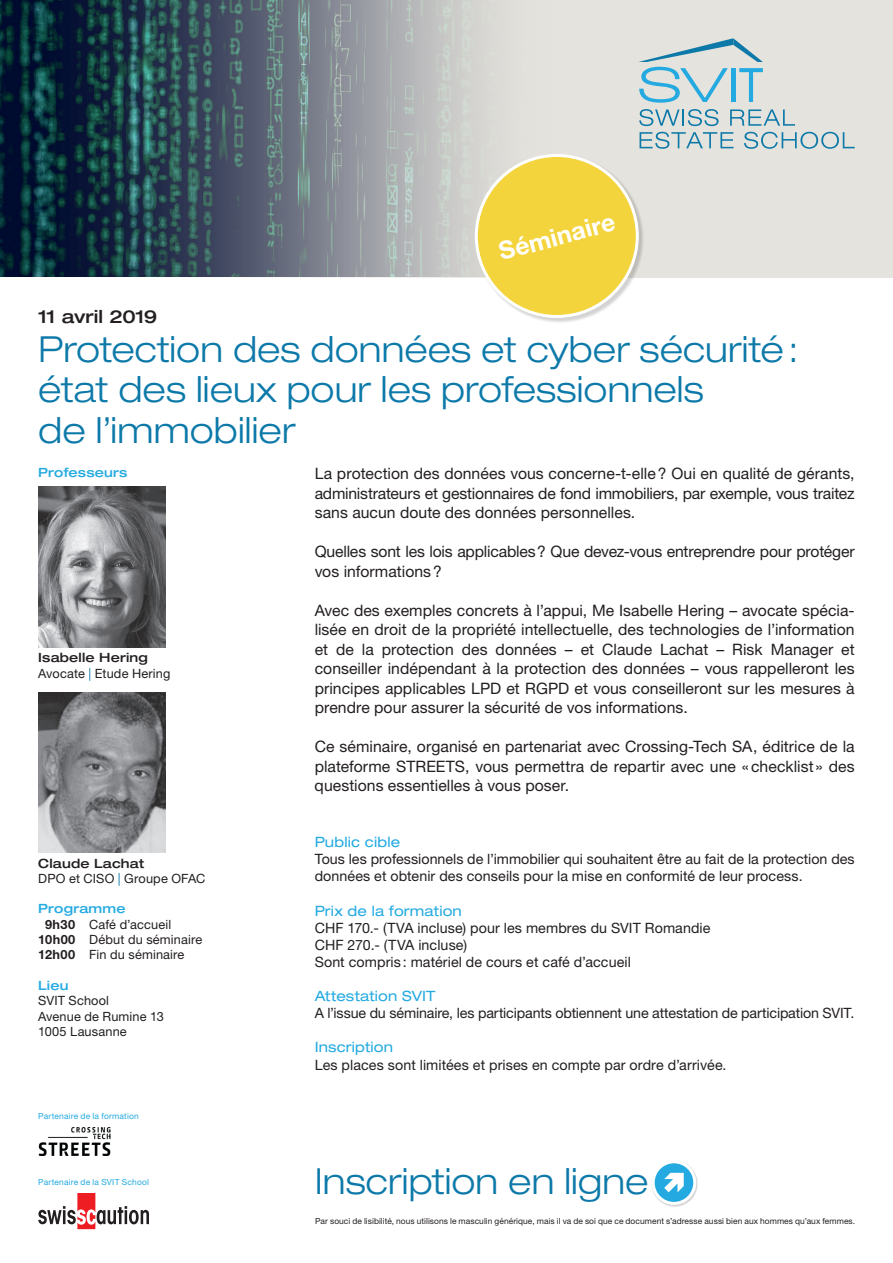
<style>
.page{position:relative;width:893px;height:1263px;background:#fff}
.page>*{position:absolute;margin:0;border:0;box-sizing:border-box;transform-origin:0 0}
.t1{font:300 expanded 36px/40.5px "Helvetica Neue LT Std";color:#0c79a9}
.t2{font:700 24.75px "Helvetica Neue LT Std";color:#fff}
.t3{font:500 expanded 18px "Helvetica Neue LT Std";letter-spacing:-.015em;color:#231f20}
.t4{font:15.75px/19.5px "Helvetica Neue LT Std";color:#231f20;text-align:justify}
.t5{font:14.25px/17.1px "Helvetica Neue LT Std";letter-spacing:.005em;color:#231f20}
.t6{font:expanded 14.25px "Helvetica Neue LT Std";letter-spacing:.015em;color:#24aae1}
.t7{font:12.75px/15.3px "Helvetica Neue LT Std";letter-spacing:.01em;color:#231f20}
.t8{font:500 expanded 12.75px "Helvetica Neue LT Std";letter-spacing:.01em;color:#24aae1}
.t9{font:8.4px "Helvetica Neue LT Std";letter-spacing:.005em;color:#231f20}
.t10{font:8.4px "Helvetica Neue LT Std";letter-spacing:.02em;color:#24aae1}
.s1{font-weight:500;font-stretch:expanded}
.s2{color:#0c79a9}
.s3{font-weight:700}
</style>
<div class="page">
<svg style="left:0;top:0;width:893px;height:276px;background:#8d989c"></svg>
<svg style="left:640px;top:132px;width:94px;height:17px;background:#afc8cf"></svg>
<svg style="left:744px;top:132px;width:111px;height:17px;background:#b2cad0"></svg>
<svg style="left:638px;top:38px;width:125px;height:65px;background:#bad3da"></svg>
<svg style="left:639px;top:109px;width:80px;height:17px"></svg>
<svg style="left:730px;top:109px;width:65px;height:17px"></svg>
<div style="left:475px;top:154px;width:169px;height:169px;background:#231f20;opacity:.2"></div>
<div style="left:476px;top:155px;width:161px;height:161px;background:#f4d43c;border-radius:50%"></div>
<div style="left:475px;top:154px;width:164px;height:164px;border:3px solid #fff;border-radius:50%"></div>
<div style="left:652px;top:1160px;width:46px;height:46px;background:#231f20;opacity:.2"></div>
<svg style="left:653px;top:1162px;width:42px;height:41px"></svg>
<div style="left:652px;top:1160px;width:44px;height:45px;border:3px solid #fff;border-radius:50%"></div>
<svg style="left:664px;top:1173px;width:20px;height:19px"></svg>
<img style="left:38px;top:487px;width:128px;height:161px">
<img style="left:38px;top:692px;width:128px;height:161px">
<svg style="left:38px;top:1193px;width:111px;height:36px"></svg>
<img style="left:38px;top:1127px;width:73px;height:29px">
<p class="t3" style="left:38px;top:306px;width:120px">11 avril 2019</p>
<h2 class="t2" style="left:495px;top:237px;width:121px;rotate:-15deg">Séminaire</h2>
<h1 class="t1" style="left:38px;top:328px;width:762px">Protection des données et cyber sécurité: état des lieux pour les professionnels<br>de l’immobilier</h1>
<p class="t8" style="left:38px;top:464px;width:91px">Professeurs</p>
<p class="t7" style="left:38px;top:650px;width:134px"><span class="s1">Isabelle Hering<br></span>Avocate <span class="s2">|</span> Etude Hering</p>
<p class="t7" style="left:38px;top:855px;width:169px"><span class="s1">Claude Lachat<br></span>DPO et CISO <span class="s2">|</span> Groupe OFAC</p>
<p class="t8" style="left:38px;top:901px;width:89px">Programme</p>
<p class="t7" style="left:45px;top:916px;width:128px"><span class="s3">9h30</span> Café d’accueil</p>
<p class="t7" style="left:38px;top:932px;width:165px"><span class="s3">10h00</span> Début du séminaire</p>
<p class="t7" style="left:38px;top:947px;width:148px"><span class="s3">12h00</span> Fin du séminaire</p>
<p class="t8" style="left:38px;top:977px;width:32px">Lieu</p>
<p class="t7" style="left:38px;top:993px;width:127px">SVIT School<br>Avenue de Rumine 13<br>1005 Lausanne</p>
<p class="t10" style="left:38px;top:1111px;width:102px">Partenaire de la formation</p>
<p class="t4" style="left:315px;top:463px;width:542px">La protection des données vous concerne-t-elle? Oui en qualité de gérants, administrateurs et gestionnaires de fond immobiliers, par exemple, vous traitez sans aucun doute des données personnelles.</p>
<p class="t4" style="left:315px;top:541px;width:542px">Quelles sont les lois applicables? Que devez-vous entreprendre pour protéger vos informations?</p>
<p class="t4" style="left:315px;top:600px;width:542px">Avec des exemples concrets à l’appui, Me Isabelle Hering – avocate spécia&shy;lisée en droit de la propriété intellectuelle, des technologies de l’information et de la protection des données – et Claude Lachat – Risk Manager et conseiller indépendant à la protection des données – vous rappelleront les principes applicables LPD et RGPD et vous conseilleront sur les mesures à prendre pour assurer la sécurité de vos informations.</p>
<p class="t4" style="left:315px;top:736px;width:542px">Ce séminaire, organisé en partenariat avec Crossing-Tech SA, éditrice de la plateforme STREETS, vous permettra de repartir avec une «checklist » des questions essentielles à vous poser.</p>
<p class="t6" style="left:315px;top:833px;width:87px">Public cible</p>
<p class="t5" style="left:315px;top:850px;width:542px">Tous les professionnels de l’immobilier qui souhaitent être au fait de la protection des données et obtenir des conseils pour la mise en conformité de leur process.</p>
<p class="t6" style="left:315px;top:902px;width:149px">Prix de la formation</p>
<p class="t5" style="left:315px;top:919px;width:397px">CHF 170.- (TVA incluse) pour les membres du SVIT Romandie<br>CHF 270.- (TVA incluse)<br>Sont compris : matériel de cours et café d’accueil</p>
<p class="t6" style="left:315px;top:987px;width:122px">Attestation SVIT</p>
<p class="t5" style="left:315px;top:1004px;width:541px">A l’issue du séminaire, les participants obtiennent une attestation de participation SVIT.</p>
<p class="t6" style="left:315px;top:1039px;width:80px">Inscription</p>
<p class="t5" style="left:315px;top:1056px;width:413px">Les places sont limitées et prises en compte par ordre d’arrivée.</p>
<p class="t10" style="left:38px;top:1177px;width:112px">Partenaire de la SVIT School</p>
<h1 class="t1" style="left:315px;top:1161px;width:335px">Inscription en ligne</h1>
<p class="t9" style="left:315px;top:1216px;width:541px">Par souci de lisibilité, nous utilisons le masculin générique, mais il va de soi que ce document s’adresse aussi bien aux hommes qu’aux femmes.</p>
</div>
